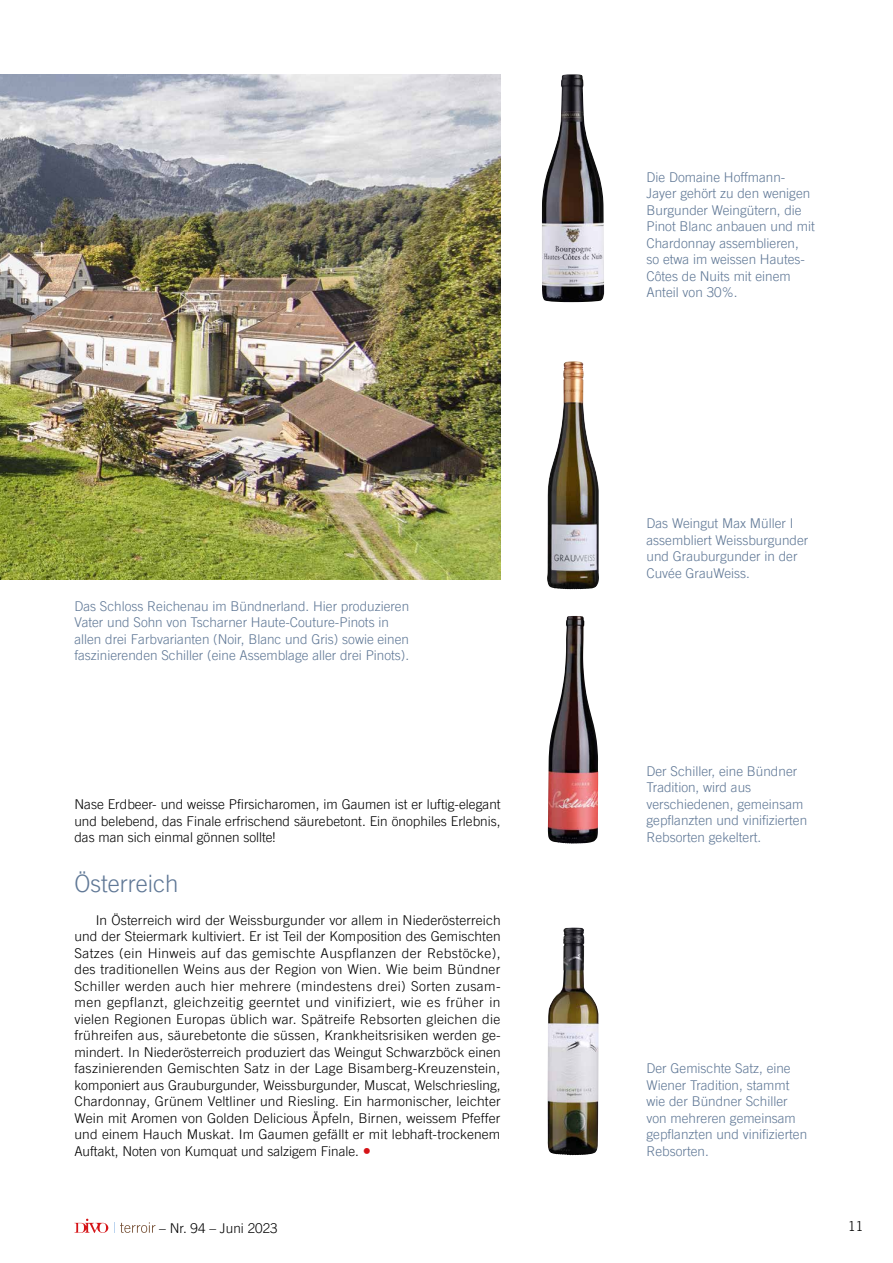
<style>
.page{position:relative;width:893px;height:1263px;background:#fff}
.page>*{position:absolute;margin:0;border:0;box-sizing:border-box;transform-origin:0 0}
.t1{font:300 24px "Trade Gothic LT Pro";color:#607896}
.t2{font:300 13.5px/16.5px "Trade Gothic LT Pro";color:#000;text-align:justify}
.t3{font:300 13.5px/16.5px "Trade Gothic LT Pro";color:#607896}
.s1{font-family:"Trade Gothic LT Bold Two";font-weight:400;font-size:16.5px;color:#d51317}
</style>
<div class="page">
<svg style="left:74px;top:1219px;width:34px;height:14px"></svg>
<svg style="left:114px;top:1222px;width:41px;height:11px"></svg>
<img style="left:0;top:74px;width:501px;height:506px">
<img style="left:542px;top:74px;width:62px;height:228px">
<img style="left:548px;top:616px;width:50px;height:228px">
<img style="left:547px;top:927px;width:52px;height:228px">
<img style="left:547px;top:362px;width:52px;height:227px">
<p class="t3" style="left:647px;top:169px;width:170px">Die Domaine Hoffmann-<br>Jayer gehört zu den wenigen<br>Burgunder Weingütern, die<br>Pinot Blanc anbauen und mit<br>Chardonnay assemblieren, so etwa im weissen Hautes-<br>Côtes de Nuits mit einem<br>Anteil von 30%.</p>
<p class="t3" style="left:74px;top:598px;width:336px">Das Schloss Reichenau im Bündnerland. Hier produzieren Vater und Sohn von Tscharner Haute-Couture-Pinots in allen drei Farbvarianten (Noir, Blanc und Gris) sowie einen faszinierenden Schiller (eine Assemblage aller drei Pinots).</p>
<p class="t2" style="left:74px;top:796px;width:428px">Nase Erdbeer- und weisse Pfirsicharomen, im Gaumen ist er luftig-elegant und belebend, das Finale erfrischend säurebetont. Ein önophiles Erlebnis, das man sich einmal gönnen sollte!</p>
<h1 class="t1" style="left:74px;top:869px;width:105px">Österreich</h1>
<p class="t2" style="left:74px;top:911px;width:428px;text-indent:21px">In Österreich wird der Weissburgunder vor allem in Niederösterreich und der Steiermark kultiviert. Er ist Teil der Komposition des Gemischten Satzes (ein Hinweis auf das gemischte Auspflanzen der Rebstöcke), des traditionellen Weins aus der Region von Wien. Wie beim Bündner Schiller werden auch hier mehrere (mindestens drei) Sorten zusam&shy;men gepflanzt, gleichzeitig geerntet und vinifiziert, wie es früher in vielen Regionen Europas üblich war. Spätreife Rebsorten gleichen die frühreifen aus, säurebetonte die süssen, Krankheitsrisiken werden ge&shy;mindert. In Niederösterreich produziert das Weingut Schwarzböck einen faszinierenden Gemischten Satz in der Lage Bisamberg-Kreuzenstein, komponiert aus Grauburgunder, Weissburgunder, Muscat, Welschriesling, Chardonnay, Grünem Veltliner und Riesling. Ein harmonischer, leichter Wein mit Aromen von Golden Delicious Äpfeln, Birnen, weissem Pfeffer und einem Hauch Muskat. Im Gaumen gefällt er mit lebhaft-trockenem Auftakt, Noten von Kumquat und salzigem Finale. <span class="s1">•</span></p>
<p class="t3" style="left:647px;top:515px;width:163px">Das Weingut Max Müller I assembliert Weissburgunder und Grauburgunder in der<br>Cuvée GrauWeiss.</p>
<p class="t3" style="left:647px;top:763px;width:162px">Der Schiller, eine Bündner<br>Tradition, wird aus verschiedenen, gemeinsam gepflanzten und vinifizierten<br>Rebsorten gekeltert.</p>
<p class="t3" style="left:647px;top:1060px;width:162px">Der Gemischte Satz, eine<br>Wiener Tradition, stammt wie der Bündner Schiller von mehreren gemeinsam gepflanzten und vinifizierten<br>Rebsorten.</p>
<p class="t2" style="left:159px;top:1220px;width:120px">– Nr. 94 – Juni 2023</p>
<p class="t2" style="left:848px;top:1217px;width:17px">11</p>
</div>
